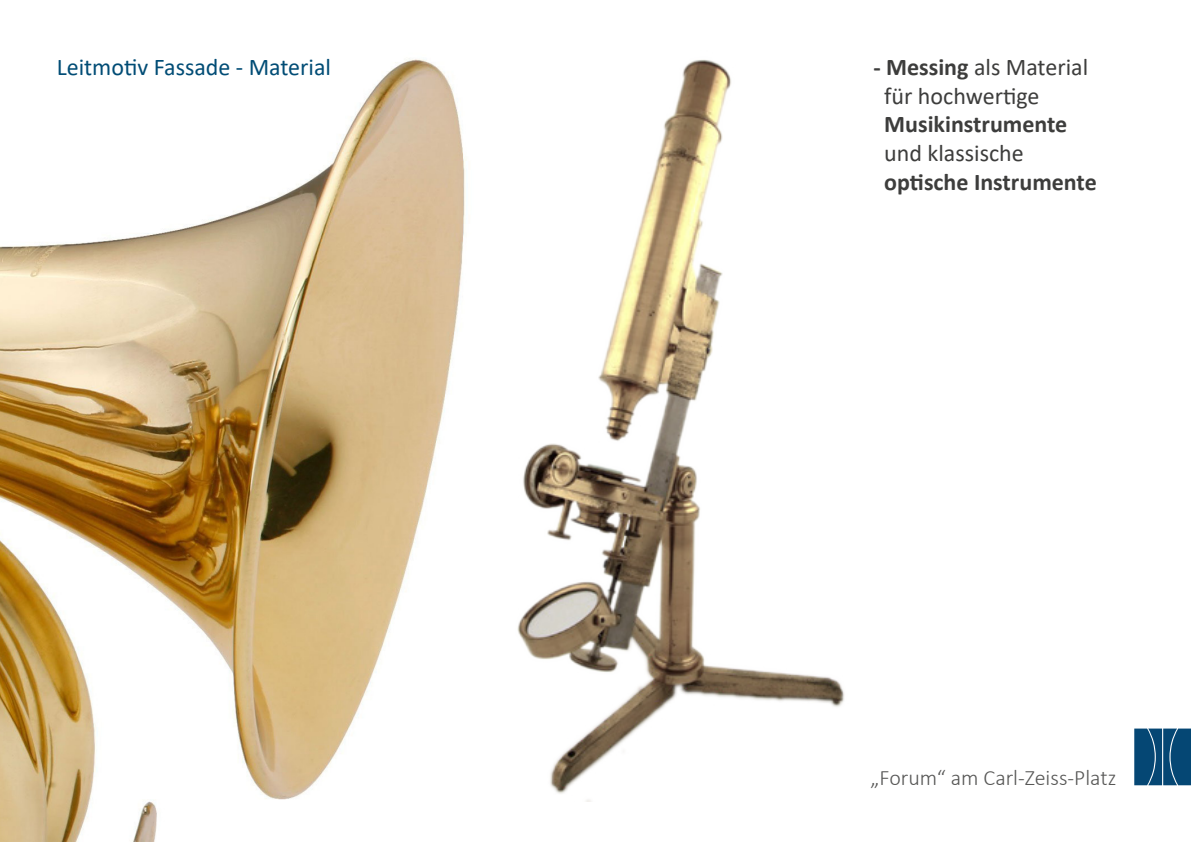
<style>
.page{position:relative;width:1191px;height:842px;background:#fff}
.page>*{position:absolute;margin:0;border:0;box-sizing:border-box;transform-origin:0 0}
.t1{font:24px/28.8px "Calibri";color:#3d3d3c}
.t2{font:700 24px "Calibri";color:#3d3d3c}
.t3{font:24px "Calibri";color:#004c75}
.t4{font:300 22px "Calibri";color:#575756}
.s1{font-weight:700}
</style>
<div class="page">
<svg style="left:1134px;top:729px;width:57px;height:56px;background:#15527c"></svg>
<img style="left:0;top:59px;width:466px;height:783px">
<img style="left:517px;top:60px;width:328px;height:741px">
<div style="left:30px;top:31px;width:328px;height:72px;background:#fff"></div>
<p class="t3" style="left:57px;top:50px;width:276px">Leitmotiv Fassade - Material</p>
<p class="t1" style="left:884px;top:52px;width:205px;text-indent:-11px"><span class="s1">- Messing</span> als Material für hochwertige</p>
<p class="t2" style="left:884px;top:107px;width:185px">Musikinstrumente</p>
<p class="t1" style="left:884px;top:138px;width:141px">und klassische</p>
<p class="t2" style="left:884px;top:165px;width:214px">optische Instrumente</p>
<p class="t4" style="left:870px;top:764px;width:247px">„Forum“ am Carl-Zeiss-Platz</p>
</div>
